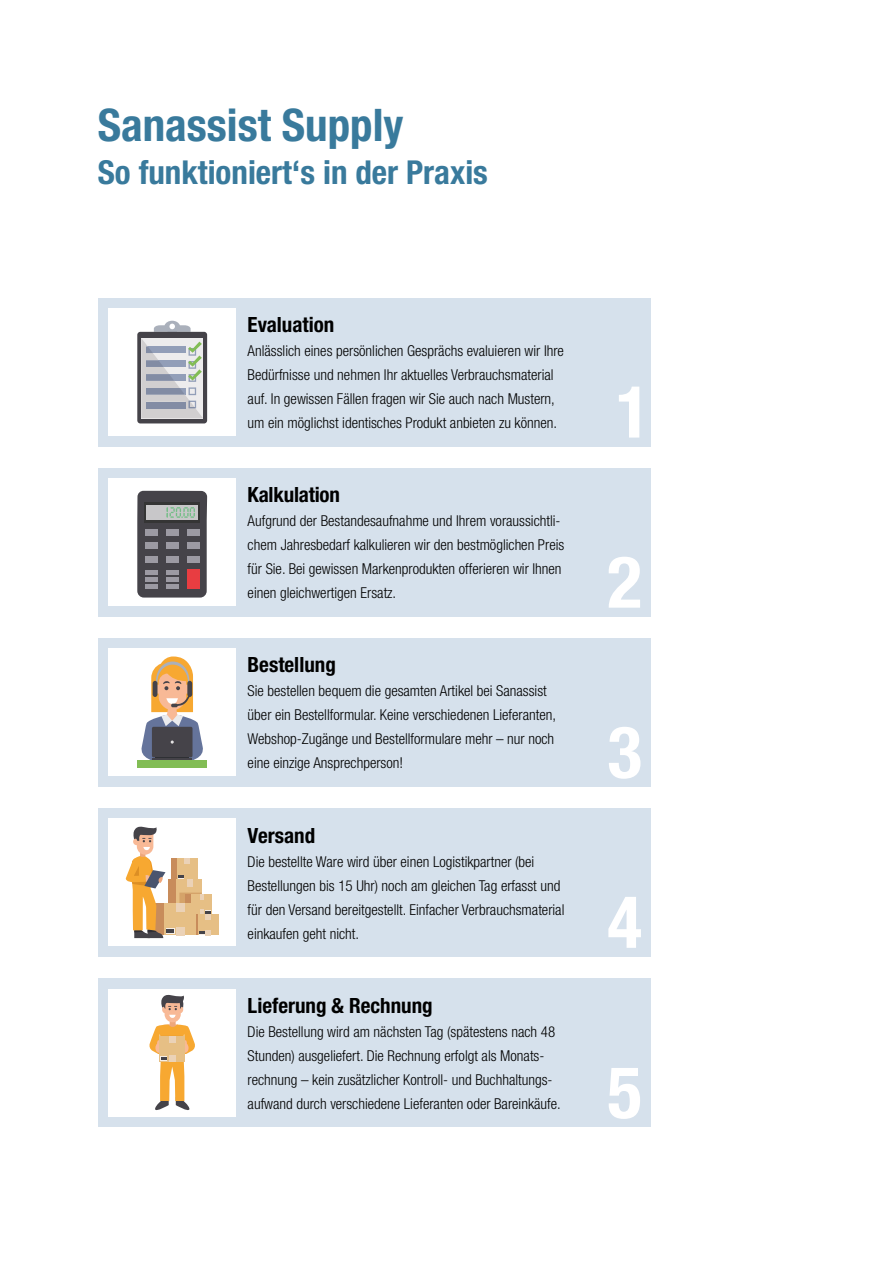
<style>
.page{position:relative;width:893px;height:1263px;background:#fff}
.page>*{position:absolute;margin:0;border:0;box-sizing:border-box;transform-origin:0 0}
.t1{font:700 condensed 72px "Helvetica Neue";color:#fff}
.t2{font:700 condensed 45px "Helvetica Neue";color:#397a9c}
.t3{font:700 condensed 33px "Helvetica Neue";color:#397a9c}
.t4{font:700 condensed 21px "Helvetica Neue";color:#000}
.t5{font:300 condensed 15px/24px "Helvetica Neue";color:#000}
</style>
<div class="page">
<div style="left:98px;top:298px;width:553px;height:148px;background:#d6e1ec"></div>
<div style="left:98px;top:468px;width:553px;height:149px;background:#d6e1ec"></div>
<div style="left:98px;top:638px;width:553px;height:149px;background:#d6e1ec"></div>
<div style="left:98px;top:808px;width:553px;height:149px;background:#d6e1ec"></div>
<div style="left:98px;top:978px;width:553px;height:149px;background:#d6e1ec"></div>
<div style="left:108px;top:308px;width:128px;height:128px;background:#fff"></div>
<div style="left:137px;top:332px;width:70px;height:91px;background:#454349;border-radius:3px"></div>
<svg style="left:141px;top:321px;width:62px;height:97px;background:#bdc0c6"></svg>
<div style="left:108px;top:478px;width:128px;height:128px;background:#fff"></div>
<svg style="left:137px;top:491px;width:70px;height:106px;background:#666064"></svg>
<div style="left:108px;top:648px;width:128px;height:128px;background:#fff"></div>
<div style="left:137px;top:760px;width:70px;height:8px;background:#82bd55"></div>
<svg style="left:141px;top:656px;width:62px;height:104px"></svg>
<div style="left:108px;top:819px;width:128px;height:127px;background:#fff"></div>
<div style="left:191px;top:894px;width:21px;height:21px;background:#e6bf85"></div>
<div style="left:198px;top:915px;width:21px;height:20px;background:#e6bf85"></div>
<svg style="left:126px;top:827px;width:85px;height:111px"></svg>
<div style="left:108px;top:989px;width:128px;height:127px;background:#fff"></div>
<svg style="left:149px;top:995px;width:46px;height:115px"></svg>
<h2 class="t2" style="left:98px;top:98px;width:307px">Sanassist Supply</h2>
<h3 class="t3" style="left:98px;top:153px;width:392px">So funktioniert‘s in der Praxis</h3>
<h3 class="t4" style="left:248px;top:312px;width:88px">Evaluation</h3>
<p class="t5" style="left:248px;top:339px;width:318px">Anlässlich eines persönlichen Gesprächs evaluieren wir Ihre Bedürfnisse und nehmen Ihr aktuelles Verbrauchsmaterial auf. In gewissen Fällen fragen wir Sie auch nach Mustern, um ein möglichst identisches Produkt anbieten zu können.</p>
<h3 class="t4" style="left:248px;top:482px;width:94px">Kalkulation</h3>
<p class="t5" style="left:248px;top:509px;width:318px">Aufgrund der Bestandesaufnahme und Ihrem voraussichtli&shy;chem Jahresbedarf kalkulieren wir den bestmöglichen Preis für Sie. Bei gewissen Markenprodukten offerieren wir Ihnen einen gleichwertigen Ersatz.</p>
<h3 class="t4" style="left:248px;top:652px;width:90px">Bestellung</h3>
<p class="t5" style="left:248px;top:679px;width:310px">Sie bestellen bequem die gesamten Artikel bei Sanassist über ein Bestellformular. Keine verschiedenen Lieferanten, Webshop-Zugänge und Bestellformulare mehr – nur noch eine einzige Ansprechperson!</p>
<h3 class="t4" style="left:248px;top:822px;width:69px">Versand</h3>
<p class="t5" style="left:248px;top:849px;width:318px">Die bestellte Ware wird über einen Logistikpartner (bei Bestellungen bis 15 Uhr) noch am gleichen Tag erfasst und für den Versand bereitgestellt. Einfacher Verbrauchsmaterial einkaufen geht nicht.</p>
<h3 class="t4" style="left:248px;top:992px;width:187px">Lieferung &amp; Rechnung</h3>
<p class="t5" style="left:248px;top:1019px;width:315px">Die Bestellung wird am nächsten Tag (spätestens nach 48<br>Stunden) ausgeliefert. Die Rechnung erfolgt als Monats&shy;rechnung – kein zusätzlicher Kontroll- und Buchhaltungs&shy;aufwand durch verschiedene Lieferanten oder Bareinkäufe.</p>
<h1 class="t1" style="left:616px;top:368px;width:36px">1</h1>
<h1 class="t1" style="left:607px;top:538px;width:36px">2</h1>
<h1 class="t1" style="left:607px;top:708px;width:36px">3</h1>
<h1 class="t1" style="left:607px;top:879px;width:36px">4</h1>
<h1 class="t1" style="left:607px;top:1049px;width:36px">5</h1>
</div>
